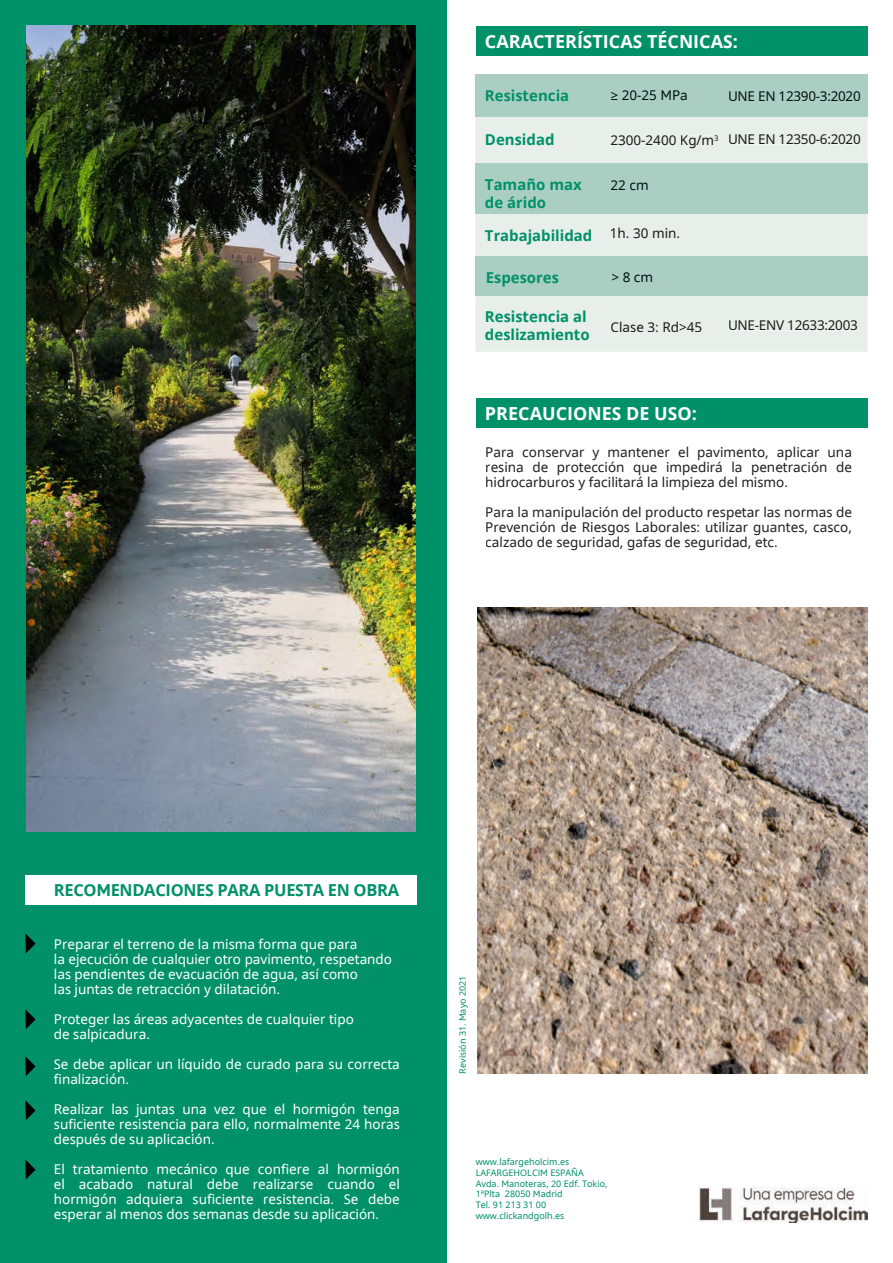
<style>
.page{position:relative;width:893px;height:1263px;background:#fff}
.page>*{position:absolute;margin:0;border:0;box-sizing:border-box;transform-origin:0 0}
.t1{font:700 18px "LH Noto Sans TT";color:#fff}
.t2{font:700 16.5px "LH Noto Sans TT";letter-spacing:-.02em;color:#009169}
.t3{font:700 15px/18px "LH Noto Sans TT";color:#009169}
.t4{font:13.5px/15px "LH Noto Sans TT";color:#fff}
.t5{font:13.5px/15px "LH Noto Sans TT";color:#231f20;text-align:justify}
.t6{font:13.5px "LH Noto Sans TT";color:#1c1b1b}
.t7{font:13.5px "Noto Sans";letter-spacing:-.02em;color:#1c1b1b}
.t8{font:13.5px "LH Noto Sans TT";color:#001211}
.t9{font:13.5px "Noto Sans";letter-spacing:-.02em;color:#001211}
.t10{font:9px/10.8px "LH Noto Sans TT";color:#009169}
.s1{font-family:"Noto Sans"}
.s2{font-family:"LH Noto Sans TT"}
</style>
<div class="page">
<div style="left:476px;top:26px;width:391px;height:30px;background:#009169"></div>
<div style="left:475px;top:117px;width:392px;height:235px;background:#e8eeea"></div>
<img style="left:699px;top:1188px;width:168px;height:34px">
<div style="left:475px;top:75px;width:392px;height:42px;background:#abcec3"></div>
<div style="left:475px;top:163px;width:392px;height:51px;background:#abcec3"></div>
<div style="left:611px;top:135px;width:30px;height:10px;background:#e8eeea"></div>
<div style="left:642px;top:135px;width:34px;height:10px;background:#e8eeea"></div>
<div style="left:681px;top:136px;width:32px;height:12px;background:#e8eeea"></div>
<svg style="left:715px;top:135px;width:3px;height:6px"></svg>
<div style="left:611px;top:228px;width:68px;height:10px;background:#e8eeea"></div>
<div style="left:0;top:0;width:446px;height:1263px;background:#009169"></div>
<div style="left:26px;top:875px;width:391px;height:29px;background:#fff"></div>
<img style="left:27px;top:25px;width:389px;height:806px">
<svg style="left:25px;top:1100px;width:11px;height:20px"></svg>
<svg style="left:25px;top:1159px;width:11px;height:20px"></svg>
<svg style="left:25px;top:1009px;width:11px;height:20px"></svg>
<svg style="left:25px;top:933px;width:11px;height:20px"></svg>
<svg style="left:25px;top:1056px;width:11px;height:20px"></svg>
<div style="left:475px;top:256px;width:392px;height:40px;background:#abcec3"></div>
<div style="left:611px;top:321px;width:90px;height:11px;background:#e8eeea"></div>
<div style="left:729px;top:134px;width:131px;height:10px;background:#e8eeea"></div>
<div style="left:729px;top:320px;width:128px;height:10px;background:#e8eeea"></div>
<div style="left:476px;top:398px;width:391px;height:30px;background:#009169"></div>
<img style="left:477px;top:608px;width:390px;height:465px">
<h1 class="t1" style="left:485px;top:30px;width:254px">CARACTERÍSTICAS TÉCNICAS:</h1>
<p class="t3" style="left:485px;top:87px;width:86px">Resistencia</p>
<p class="t3" style="left:485px;top:130px;width:71px">Densidad</p>
<p class="t3" style="left:485px;top:175px;width:98px">Tamaño max de árido</p>
<p class="t3" style="left:485px;top:226px;width:109px">Trabajabilidad</p>
<p class="t8" style="left:610px;top:87px;width:79px"><span class="s1">≥</span> 20-25 MPa</p>
<p class="t6" style="left:610px;top:132px;width:110px">2300-2400 Kg/m<sup>3</sup></p>
<p class="t8" style="left:611px;top:177px;width:40px">22 cm</p>
<p class="t6" style="left:610px;top:225px;width:72px">1h. 30 min.</p>
<p class="t9" style="left:728px;top:87px;width:134px">UNE EN 123<span class="s2">9</span>0-<span class="s2">3</span>:2020</p>
<p class="t7" style="left:728px;top:130px;width:134px">UNE EN 12350-6:2020</p>
<p class="t3" style="left:486px;top:268px;width:74px">Espesores</p>
<p class="t8" style="left:611px;top:268px;width:43px">&gt;8 cm</p>
<p class="t3" style="left:485px;top:308px;width:106px">Resistencia al deslizamiento</p>
<p class="t6" style="left:611px;top:318px;width:93px">Clase 3: Rd&gt;45</p>
<p class="t7" style="left:728px;top:316px;width:131px">UNE-ENV 12633:2003</p>
<h1 class="t1" style="left:485px;top:402px;width:213px">PRECAUCIONES DE USO:</h1>
<p class="t5" style="left:485px;top:444px;width:368px">Para conservar y mantener el pavimento, aplicar una resina de protección que impedirá la penetración de hidrocarburos y facilitará la limpieza del mismo.</p>
<p class="t5" style="left:485px;top:504px;width:368px">Para la manipulación del producto respetar las normas de Prevención de Riesgos Laborales: utilizar guantes, casco, calzado de seguridad, gafas de seguridad, etc.</p>
<p class="t2" style="left:54px;top:879px;width:347px">RECOMENDACIONES PARA PUESTA EN OBRA</p>
<p class="t4" style="left:54px;top:937px;width:340px">Preparar el terreno de la misma forma que para<br>la ejecución de cualquier otro pavimento, respetando las pendientes de evacuación de agua, así como<br>las juntas de retracción y dilatación.</p>
<p class="t4" style="left:54px;top:1012px;width:301px">Proteger las áreas adyacentes de cualquier tipo de salpicadura.</p>
<p class="t4" style="left:54px;top:1057px;width:348px">Se debe aplicar un líquido de curado para su correcta finalización.</p>
<p class="t4" style="left:54px;top:1102px;width:347px;text-align:justify">Realizar las juntas una vez que el hormigón tenga suficiente resistencia para ello, normalmente 24 horas después de su aplicación.</p>
<p class="t4" style="left:54px;top:1162px;width:348px;text-align:justify">El tratamiento mecánico que confiere al hormigón el acabado natural debe realizarse cuando el hormigón adquiera suficiente resistencia. Se debe esperar al menos dos semanas desde su aplicación.</p>
<p class="t10" style="left:457px;top:1074px;width:100px;rotate:-90deg">Revisión 31. Mayo 2021</p>
<p class="t10" style="left:476px;top:1156px;width:133px">www.lafargeholcim.es<br>LAFARGEHOLCIM ESPAÑA<br>Avda. Manoteras, 20 Edf. Tokio,<br>1ªPlta 28050 Madrid<br>Tel. 91 213 31 00 www.clickandgolh.es</p>
</div>
